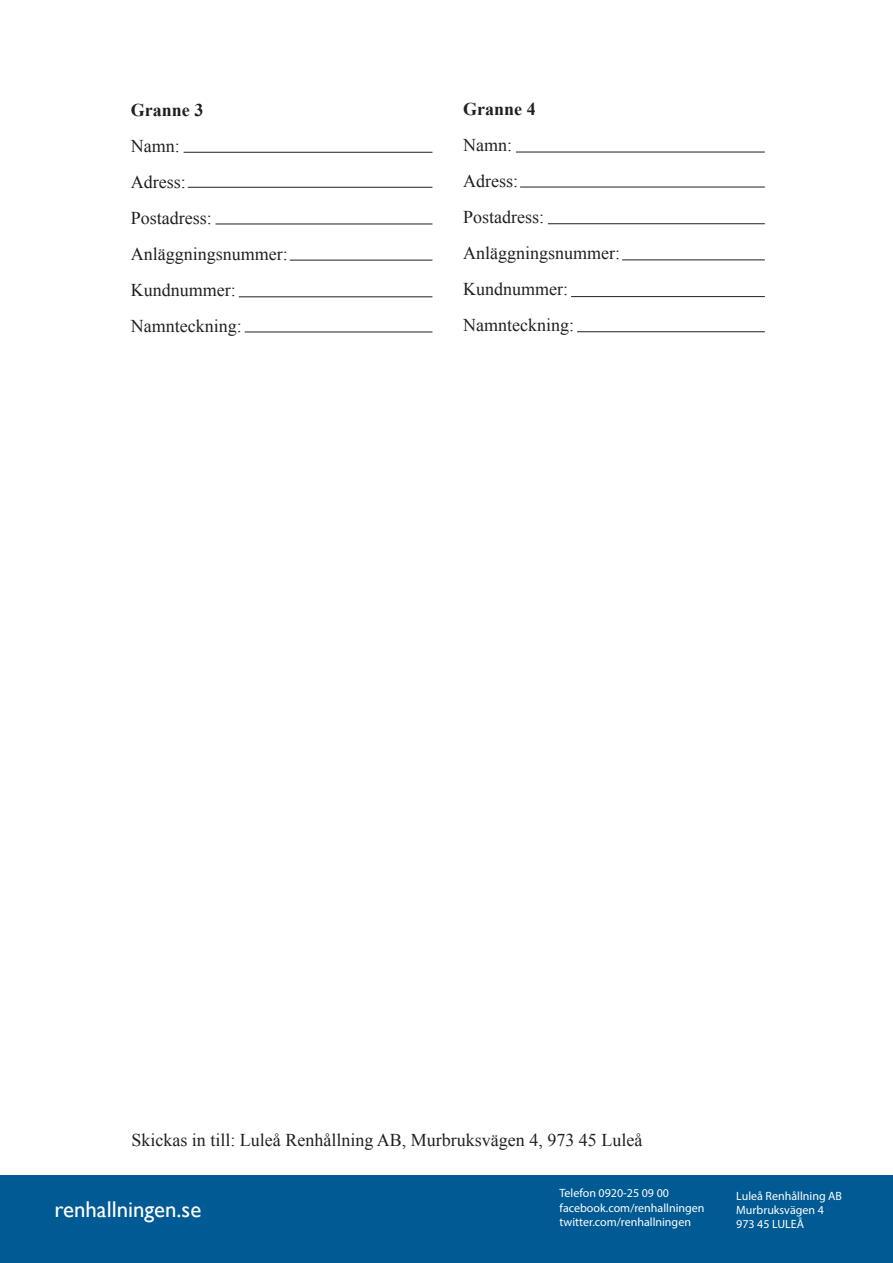
<style>
.page{position:relative;width:893px;height:1263px;background:#fff}
.page>*{position:absolute;margin:0;border:0;box-sizing:border-box;transform-origin:0 0}
.t1{font:22.8px "Gill Sans";color:#fff}
.t2{font:18px/36px "Times New Roman";color:#231f20}
.t3{font:700 18px "Times New Roman";color:#231f20}
.t4{font:12px/14.4px "Myriad Pro";color:#fff}
</style>
<div class="page">
<div style="left:0;top:1175px;width:893px;height:88px;background:#005a93"></div>
<hr style="left:548px;top:223px;width:217px;height:1px;background:#231f20">
<hr style="left:520px;top:187px;width:245px;height:1px;background:#231f20">
<hr style="left:516px;top:152px;width:249px;height:1px;background:#231f20">
<hr style="left:622px;top:259px;width:143px;height:1px;background:#231f20">
<hr style="left:571px;top:296px;width:194px;height:1px;background:#231f20">
<hr style="left:577px;top:331px;width:188px;height:1px;background:#231f20">
<hr style="left:215px;top:224px;width:217px;height:1px;background:#231f20">
<hr style="left:188px;top:187px;width:244px;height:1px;background:#231f20">
<hr style="left:184px;top:152px;width:248px;height:1px;background:#231f20">
<hr style="left:290px;top:260px;width:142px;height:1px;background:#231f20">
<hr style="left:239px;top:296px;width:193px;height:1px;background:#231f20">
<hr style="left:245px;top:332px;width:187px;height:1px;background:#231f20">
<p class="t3" style="left:131px;top:97px;width:74px">Granne 3</p>
<p class="t2" style="left:131px;top:127px;width:158px">Namn:<br>Adress:<br>Postadress:<br>Anläggningsnummer:<br>Kundnummer:<br>Namnteckning:</p>
<p class="t3" style="left:463px;top:97px;width:74px">Granne 4</p>
<p class="t2" style="left:463px;top:127px;width:158px">Namn:<br>Adress:<br>Postadress:<br>Anläggningsnummer:<br>Kundnummer:<br>Namnteckning:</p>
<p class="t2" style="left:131px;top:1122px;width:512px">Skickas in till: Luleå Renhållning AB, Murbruksvägen 4, 973 45 Luleå</p>
<p class="t4" style="left:559px;top:1186px;width:146px">Telefon 0920-25 09 00 facebook.com/renhallningen twitter.com/renhallningen</p>
<p class="t1" style="left:55px;top:1196px;width:148px">renhallningen.se</p>
<p class="t4" style="left:736px;top:1188px;width:107px">Luleå Renhållning AB<br>Murbruksvägen 4<br>973 45 LULEÅ</p>
</div>
